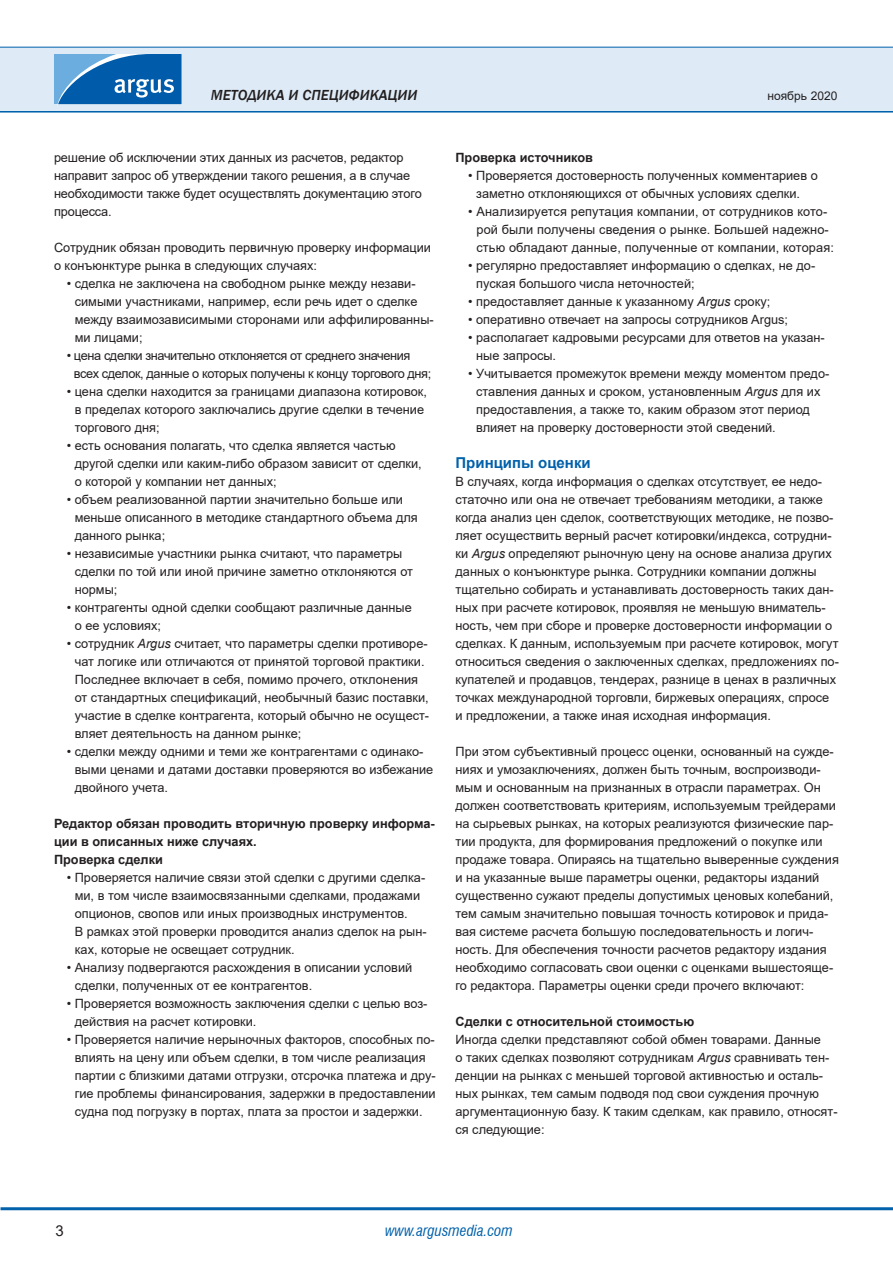
<style>
.page{position:relative;width:893px;height:1263px;background:#fff}
.page>*{position:absolute;margin:0;border:0;box-sizing:border-box;transform-origin:0 0}
.t1{font:italic 500 15px "Franklin Gothic";color:#231f20}
.t2{font:italic condensed 15px "Swiss 721 BT";color:#0161aa}
.t3{font:700 15px "Arial";color:#0161aa}
.t4{font:15px "Arial";color:#231f20}
.t5{font:12.75px/18px "Arial";color:#231f20}
.t6{font:700 12.75px/18px "Arial";color:#231f20}
.t7{font:12.75px/18px "Arial";letter-spacing:-.03em;color:#231f20}
.t8{font:12px "Arial";color:#231f20}
.s1{font-style:italic}
</style>
<div class="page">
<hr style="left:0;top:110px;width:893px;height:3px;background:#0161aa">
<div style="left:0;top:47px;width:893px;height:64px;background:#deebf7"></div>
<hr style="left:0;top:47px;width:893px;height:1px;background:#0161aa">
<hr style="left:1px;top:1207px;width:892px;height:3px;background:#0161aa">
<svg style="left:54px;top:54px;width:128px;height:50px"></svg>
<p class="t1" style="left:211px;top:86px;width:208px">Методика и спецификации</p>
<p class="t8" style="left:767px;top:87px;width:71px">ноябрь 2020</p>
<p class="t5" style="left:54px;top:148px;width:369px">решение об исключении этих данных из расчетов, редактор направит запрос об утверждении такого решения, а в случае необходимости также будет осуществлять документацию этого процесса.</p>
<p class="t5" style="left:54px;top:238px;width:379px">Сотрудник обязан проводить первичную проверку информации о конъюнктуре рынка в следующих случаях:</p>
<p class="t5" style="left:75px;top:274px;width:360px;text-indent:-8px">• сделка не заключена на свободном рынке между незави&shy;симыми участниками, например, если речь идет о сделке между взаимозависимыми сторонами или аффилированны&shy;ми лицами;</p>
<p class="t7" style="left:74px;top:346px;width:359px;text-indent:-7px">• цена сделки значительно отклоняется от среднего значения всех сделок, данные о которых получены к концу торгового дня;</p>
<p class="t5" style="left:75px;top:382px;width:354px;text-indent:-8px">• цена сделки находится за границами диапазона котировок, в пределах которого заключались другие сделки в течение торгового дня;</p>
<p class="t5" style="left:75px;top:436px;width:349px;text-indent:-8px">• есть основания полагать, что сделка является частью другой сделки или каким-либо образом зависит от сделки, о которой у компании нет данных;</p>
<p class="t5" style="left:75px;top:490px;width:345px;text-indent:-8px">• объем реализованной партии значительно больше или меньше описанного в методике стандартного объема для данного рынка;</p>
<p class="t5" style="left:75px;top:545px;width:340px;text-indent:-8px">• независимые участники рынка считают, что параметры сделки по той или иной причине заметно отклоняются от нормы;</p>
<p class="t5" style="left:75px;top:599px;width:339px;text-indent:-8px">• контрагенты одной сделки сообщают различные данные о ее условиях;</p>
<p class="t5" style="left:75px;top:635px;width:356px;text-indent:-8px">• сотрудник <span class="s1">Argus</span> считает, что параметры сделки противоре&shy;чат логике или отличаются от принятой торговой практики.<br>Последнее включает в себя, помимо прочего, отклонения от стандартных спецификаций, необычный базис поставки, участие в сделке контрагента, который обычно не осущест&shy;вляет деятельность на данном рынке;</p>
<p class="t5" style="left:75px;top:743px;width:360px;text-indent:-8px">• сделки между одними и теми же контрагентами с одинако&shy;выми ценами и датами доставки проверяются во избежание двойного учета.</p>
<p class="t6" style="left:54px;top:815px;width:382px">Редактор обязан проводить вторичную проверку информа&shy;ции в описанных ниже случаях.<br>Проверка сделки</p>
<p class="t5" style="left:75px;top:869px;width:353px;text-indent:-8px">• Проверяется наличие связи этой сделки с другими сделка&shy;ми, в том числе взаимосвязанными сделками, продажами опционов, свопов или иных производных инструментов.<br>В рамках этой проверки проводится анализ сделок на рын&shy;ках, которые не освещает сотрудник.</p>
<p class="t5" style="left:75px;top:959px;width:339px;text-indent:-8px">• Анализу подвергаются расхождения в описании условий сделки, полученных от ее контрагентов.</p>
<p class="t5" style="left:75px;top:995px;width:354px;text-indent:-8px">• Проверяется возможность заключения сделки с целью воз&shy;действия на расчет котировки.</p>
<p class="t5" style="left:75px;top:1031px;width:362px;text-indent:-8px">• Проверяется наличие нерыночных факторов, способных по&shy;влиять на цену или объем сделки, в том числе реализация партии с близкими датами отгрузки, отсрочка платежа и дру&shy;гие проблемы финансирования, задержки в предоставлении судна под погрузку в портах, плата за простои и задержки.</p>
<p class="t6" style="left:455px;top:149px;width:139px">Проверка источников</p>
<p class="t5" style="left:476px;top:167px;width:343px;text-indent:-8px">• Проверяется достоверность полученных комментариев о заметно отклоняющихся от обычных условиях сделки.</p>
<p class="t5" style="left:476px;top:203px;width:359px;text-indent:-8px">• Анализируется репутация компании, от сотрудников кото&shy;рой были получены сведения о рынке. Большей надежно&shy;стью обладают данные, полученные от компании, которая:</p>
<p class="t5" style="left:476px;top:257px;width:341px;text-indent:-8px">• регулярно предоставляет информацию о сделках, не до&shy;пуская большого числа неточностей;</p>
<p class="t5" style="left:468px;top:293px;width:304px">• предоставляет данные к указанному <span class="s1">Argus</span> сроку;</p>
<p class="t5" style="left:468px;top:311px;width:321px">• оперативно отвечает на запросы сотрудников Argus;</p>
<p class="t5" style="left:476px;top:329px;width:350px;text-indent:-8px">• располагает кадровыми ресурсами для ответов на указан&shy;ные запросы.</p>
<p class="t5" style="left:476px;top:365px;width:355px;text-indent:-8px">• Учитывается промежуток времени между моментом предо&shy;ставления данных и сроком, установленным <span class="s1">Argus</span> для их предоставления, а также то, каким образом этот период влияет на проверку достоверности этой сведений.</p>
<p class="t3" style="left:455px;top:452px;width:137px">Принципы оценки</p>
<p class="t5" style="left:455px;top:472px;width:385px">В случаях, когда информация о сделках отсутствует, ее недо&shy;статочно или она не отвечает требованиям методики, а также когда анализ цен сделок, соответствующих методике, не позво&shy;ляет осуществить верный расчет котировки/индекса, сотрудни&shy;ки <span class="s1">Argus</span> определяют рыночную цену на основе анализа других данных о конъюнктуре рынка. Сотрудники компании должны тщательно собирать и устанавливать достоверность таких дан&shy;ных при расчете котировок, проявляя не меньшую вниматель&shy;ность, чем при сборе и проверке достоверности информации о сделках. К данным, используемым при расчете котировок, могут относиться сведения о заключенных сделках, предложениях по&shy;купателей и продавцов, тендерах, разнице в ценах в различных точках международной торговли, биржевых операциях, спросе и предложении, а также иная исходная информация.</p>
<p class="t5" style="left:455px;top:742px;width:385px">При этом субъективный процесс оценки, основанный на сужде&shy;ниях и умозаключениях, должен быть точным, воспроизводи&shy;мым и основанным на признанных в отрасли параметрах. Он должен соответствовать критериям, используемым трейдерами на сырьевых рынках, на которых реализуются физические пар&shy;тии продукта, для формирования предложений о покупке или продаже товара. Опираясь на тщательно выверенные суждения и на указанные выше параметры оценки, редакторы изданий существенно сужают пределы допустимых ценовых колебаний, тем самым значительно повышая точность котировок и прида&shy;вая системе расчета большую последовательность и логич&shy;ность. Для обеспечения точности расчетов редактору издания необходимо согласовать свои оценки с оценками вышестояще&shy;го редактора. Параметры оценки среди прочего включают:</p>
<p class="t6" style="left:455px;top:1013px;width:240px">Сделки с относительной стоимостью</p>
<p class="t5" style="left:455px;top:1031px;width:384px">Иногда сделки представляют собой обмен товарами. Данные<br>о таких сделках позволяют сотрудникам <span class="s1">Argus</span> сравнивать тен&shy;денции на рынках с меньшей торговой активностью и осталь&shy;ных рынках, тем самым подводя под свои суждения прочную аргументационную базу. К таким сделкам, как правило, относят&shy;ся следующие:</p>
<p class="t4" style="left:55px;top:1220px;width:10px">3</p>
<p class="t2" style="left:385px;top:1221px;width:129px">www.argusmedia.com</p>
</div>
